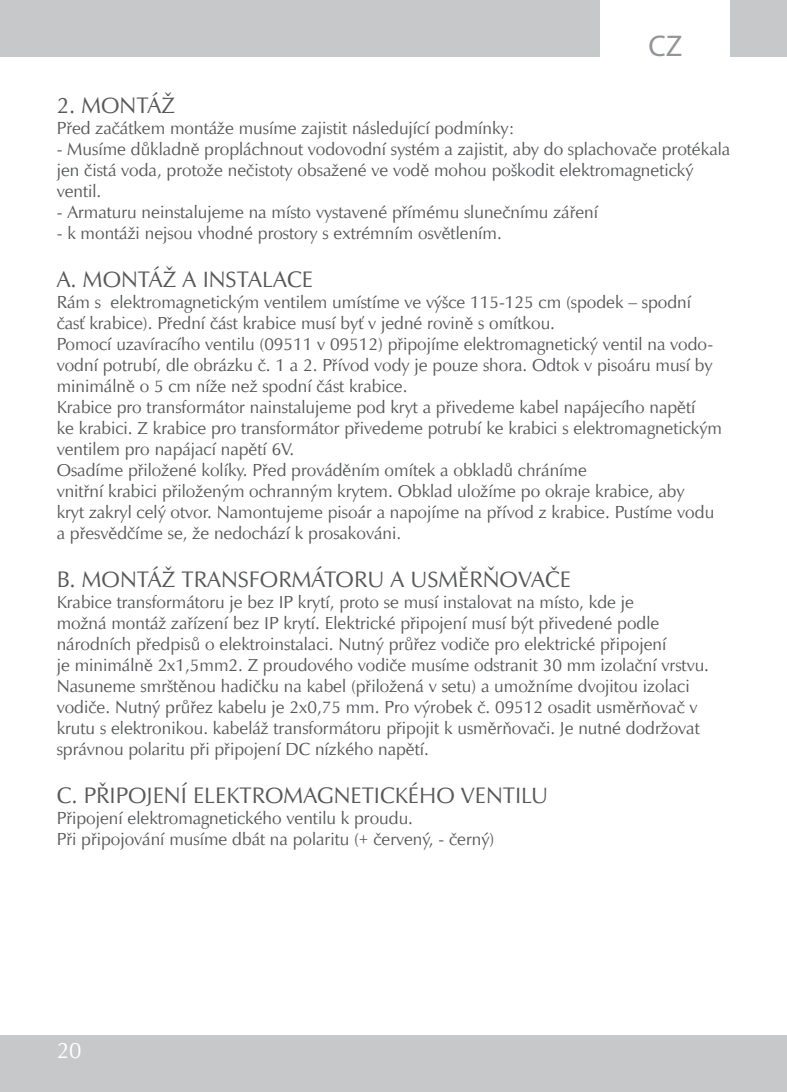
<style>
.page{position:relative;width:787px;height:1092px;background:#fff}
.page>*{position:absolute;margin:0;border:0;box-sizing:border-box;transform-origin:0 0}
.t1{font:30px "Myriad Pro";color:#939598}
.t2{font:22.5px "Zapf Humanist 601 TL";color:#57585a}
.t3{font:22.5px "Zapf Humanist 601 TL";color:#fff}
.t4{font:17.5px/21px "Zapf Humanist 601 TL";color:#57585a}
</style>
<div class="page">
<div style="left:0;top:1035px;width:787px;height:56px;background:#c7c8ca"></div>
<div style="left:0;top:0;width:787px;height:57px;background:#c7c8ca"></div>
<div style="left:600px;top:0;width:130px;height:59px;background:#fff"></div>
<h1 class="t1" style="left:648px;top:28px;width:35px">CZ</h1>
<p class="t2" style="left:57px;top:91px;width:106px">2. MONTÁŽ</p>
<p class="t4" style="left:57px;top:117px;width:459px">Před začátkem montáže musíme zajistit následující podmínky:</p>
<p class="t4" style="left:57px;top:138px;width:675px">- Musíme důkladně propláchnout vodovodní systém a zajistit, aby do splachovače protékala jen čistá voda, protože nečistoty obsažené ve vodě mohou poškodit elektromagnetický ventil.</p>
<p class="t4" style="left:57px;top:201px;width:543px">- Armaturu neinstalujeme na místo vystavené přímému slunečnímu záření</p>
<p class="t4" style="left:57px;top:222px;width:446px">- k montáži nejsou vhodné prostory s extrémním osvětlením.</p>
<p class="t2" style="left:57px;top:265px;width:159px">A. Montáž a insta</p>
<p class="t2" style="left:262px;top:265px;width:25px">lace</p>
<p class="t4" style="left:57px;top:291px;width:667px">Rám s elektromagnetickým ventilem umístíme ve výšce 115-125 cm (spodek – spodní časť krabice). Přední část krabice musí byť v jedné rovině s omítkou.<br>Pomocí uzavíracího ventilu (09511 v 09512) připojíme elektromagnetický ventil na vodo&shy;vodní potrubí, dle obrázku č. 1 a 2. Přívod vody je pouze shora. Odtok v pisoáru musí by minimálně o 5 cm níže než spodní část krabice.<br>Krabice pro transformátor nainstalujeme pod kryt a přivedeme kabel napájecího napětí<br>ke krabici. Z krabice pro transformátor přivedeme potrubí ke krabici s elektromagnetickým ventilem pro napájací napětí 6V.<br>Osadíme přiložené kolíky. Před prováděním omítek a obkladů chráníme<br>vnitřní krabici přiloženým ochranným krytem. Obklad uložíme po okraje krabice, aby<br>kryt zakryl celý otvor. Namontujeme pisoár a napojíme na přívod z krabice. Pustíme vodu a přesvědčíme se, že nedochází k prosakováni.</p>
<p class="t2" style="left:57px;top:565px;width:516px">B. MONTÁŽ TRANSFORMÁTORU A USMĚRŇOVAČE</p>
<p class="t4" style="left:57px;top:591px;width:654px">Krabice transformátoru je bez IP krytí, proto se musí instalovat na místo, kde je<br>možná montáž zařízení bez IP krytí. Elektrické připojení musí být přivedené podle národních předpisů o elektroinstalaci. Nutný průřez vodiče pro elektrické připojení<br>je minimálně 2x1,5mm2. Z proudového vodiče musíme odstranit 30 mm izolační vrstvu.<br>Nasuneme smrštěnou hadičku na kabel (přiložená v setu) a umožníme dvojitou izolaci vodiče. Nutný průřez kabelu je 2x0,75 mm. Pro výrobek č. 09512 osadit usměrňovač v krutu s elektronikou. kabeláž transformátoru připojit k usměrňovači. Je nutné dodržovat správnou polaritu při připojení DC nízkého napětí.</p>
<p class="t2" style="left:57px;top:781px;width:493px">C. PŘIPOJ ENÍ ELEKTROMAGNETICKÉHO VENTILU</p>
<p class="t4" style="left:57px;top:807px;width:439px">Připojení elektromagnetického ventilu k proudu.<br>Při připojování musíme dbát na polaritu (+ červený, - černý)</p>
<p class="t3" style="left:57px;top:1035px;width:26px">20</p>
</div>
